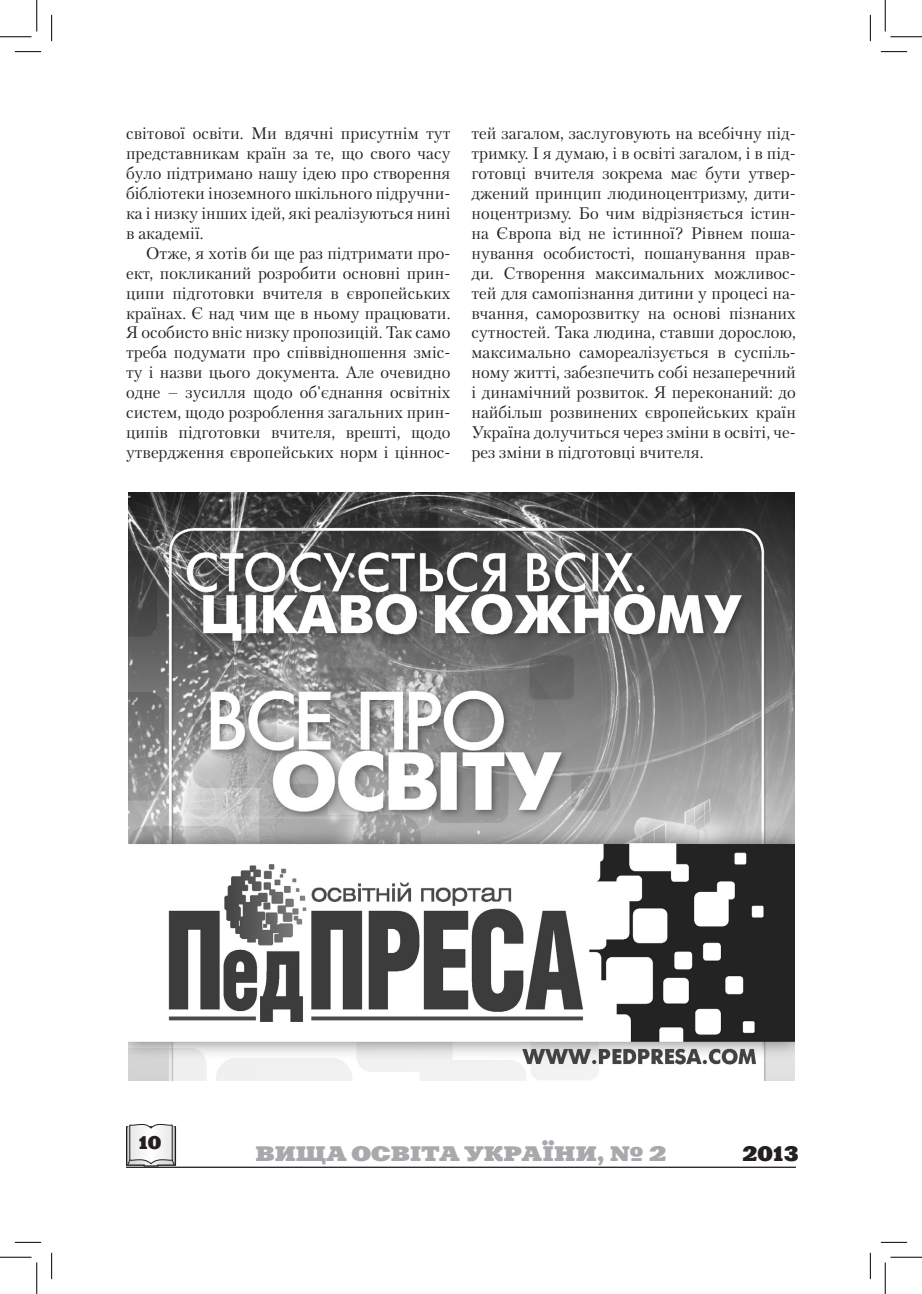
<style>
.page{position:relative;width:922px;height:1294px;background:#fff}
.page>*{position:absolute;margin:0;border:0;box-sizing:border-box;transform-origin:0 0}
.t1{font:700 21px "Xenia Extended C";color:#a8a9ad}
.t2{font:21px "Xenia Extended C";color:#231f20}
.t3{font:18.38px "Xenia Extended C";color:#231f20}
.Текст_базовый{font:16.62px/19.9px "Petersburg C";color:#231f20;text-align:justify}
</style>
<div class="page">
<hr style="left:126px;top:1166px;width:670px;height:2px;background:#231f20">
<svg style="left:126px;top:1124px;width:50px;height:42px"></svg>
<img style="left:128px;top:493px;width:666px;height:588px">
<svg style="left:15px;top:51px;width:26px;height:1px"></svg>
<svg style="left:881px;top:51px;width:26px;height:1px"></svg>
<svg style="left:15px;top:1242px;width:26px;height:1px"></svg>
<svg style="left:881px;top:1242px;width:26px;height:1px"></svg>
<svg style="left:51px;top:15px;width:1px;height:26px"></svg>
<svg style="left:51px;top:1253px;width:1px;height:26px"></svg>
<svg style="left:870px;top:15px;width:1px;height:26px"></svg>
<svg style="left:870px;top:1253px;width:1px;height:26px"></svg>
<hr style="left:0;top:36px;width:32px;height:1px;background:#000">
<hr style="left:890px;top:36px;width:32px;height:1px;background:#000">
<hr style="left:0;top:1257px;width:32px;height:1px;background:#000">
<hr style="left:890px;top:1257px;width:32px;height:1px;background:#000">
<hr style="left:36px;top:0;width:1px;height:32px;background:#000">
<hr style="left:36px;top:1262px;width:1px;height:32px;background:#000">
<hr style="left:885px;top:0;width:1px;height:32px;background:#000">
<hr style="left:885px;top:1262px;width:1px;height:32px;background:#000">
<p class="Текст_базовый" style="left:126px;top:123px;width:326px">світової освіти. Ми вдячні присутнім тут представникам країн за те, що свого часу було підтримано нашу ідею про створення бібліотеки іноземного шкільного підручни&shy;ка і низку інших ідей, які реалізуються нині в академії.</p>
<p class="Текст_базовый" style="left:126px;top:243px;width:326px;text-indent:20px">Отже, я хотів би ще раз підтримати про&shy;ект, покликаний розробити основні прин&shy;ципи підготовки вчителя в європейських країнах. Є над чим ще в ньому працювати.<br>Я особисто вніс низку пропозицій. Так само треба подумати про співвідношення зміс&shy;ту і назви цього документа. Але очевидно одне – зусилля щодо об'єднання освітніх систем, щодо розроблення загальних прин&shy;ципів підготовки вчителя, врешті, щодо утвердження європейських норм і ціннос-</p>
<p class="Текст_базовый" style="left:471px;top:123px;width:326px">тей загалом, заслуговують на всебічну під&shy;тримку. І я думаю, і в освіті загалом, і в під&shy;готовці вчителя зокрема має бути утвер&shy;джений принцип людиноцентризму, дити&shy;ноцентризму. Бо чим відрізняється істин&shy;на Європа від не істинної? Рівнем поша&shy;нування особистості, пошанування прав&shy;ди. Створення максимальних можливос&shy;тей для самопізнання дитини у процесі на&shy;вчання, саморозвитку на основі пізнаних сутностей. Така людина, ставши дорослою, максимально самореалізується в суспіль&shy;ному житті, забезпечить собі незаперечний і динамічний розвиток. Я переконаний: до найбільш розвинених європейських країн Україна долучиться через зміни в освіті, че&shy;рез зміни в підготовці вчителя.</p>
<p class="t3" style="left:138px;top:1130px;width:25px">10</p>
<p class="t1" style="left:255px;top:1140px;width:412px">ВИЩА ОСВІТА УКРАЇНИ, № 2</p>
<p class="t2" style="left:742px;top:1141px;width:58px">2013</p>
</div>
